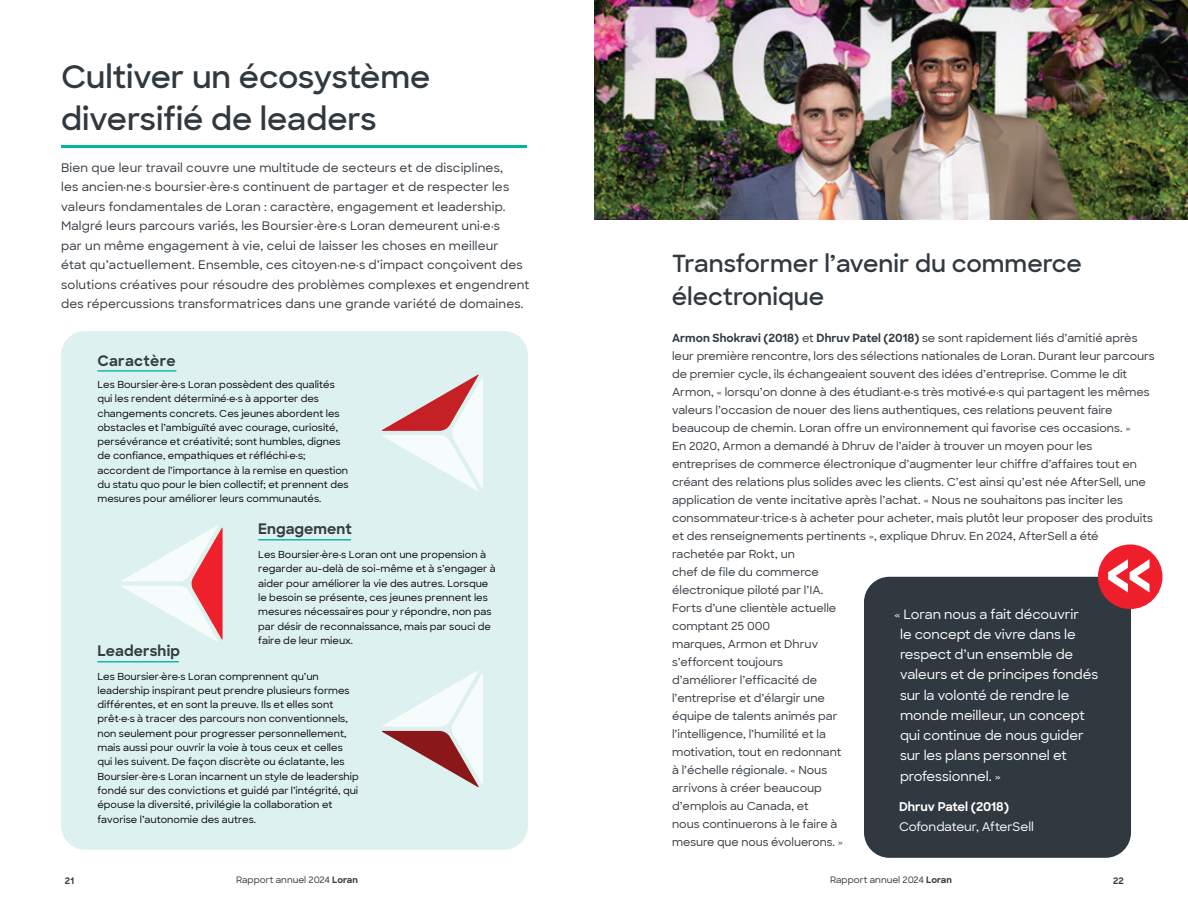
<style>
.page{position:relative;width:1188px;height:918px;background:#fff}
.page>*{position:absolute;margin:0;border:0;box-sizing:border-box;transform-origin:0 0}
.t1{font:600 31.5px/42px "Sharp Sans";color:#313940}
.t2{font:600 24px/33px "Sharp Sans";color:#313940}
.t3{font:700 14.55px "Sharp Sans";letter-spacing:.01em;color:#333c42}
.t4{font:500 13.2px/20.2px "Sharp Sans";letter-spacing:-.005em;color:#fff}
.t5{font:500 12.15px "Sharp Sans";letter-spacing:-.005em;color:#fff}
.t6{font:700 12.15px "Sharp Sans";letter-spacing:-.005em;color:#fff}
.t7{font:500 12px/19.5px "Sharp Sans";letter-spacing:.015em;color:#313940}
.t8{font:500 11.25px/18px "Sharp Sans";color:#313940}
.t9{font:500 9.75px/14.2px "Sharp Sans";color:#050504}
.t10{font:500 9px "Sharp Sans";color:#313940}
.t11{font:700 9px "Sharp Sans";color:#313940}
.s1{font-weight:700}
</style>
<div class="page">
<img style="left:594px;top:0;width:594px;height:220px">
<div style="left:864px;top:577px;width:267px;height:281px;background:#313940;border-radius:25px"></div>
<div style="left:61px;top:331px;width:467px;height:519px;background:#ddf1f0;border-radius:24px"></div>
<hr style="left:97px;top:370px;width:79px;height:2px;background:#05b6a0">
<hr style="left:258px;top:539px;width:93px;height:1px;background:#05b6a0">
<hr style="left:97px;top:661px;width:82px;height:1px;background:#05b6a0">
<svg style="left:382px;top:374px;width:101px;height:117px"></svg>
<svg style="left:382px;top:671px;width:101px;height:116px"></svg>
<svg style="left:122px;top:525px;width:101px;height:117px"></svg>
<hr style="left:61px;top:146px;width:466px;height:2px;background:#00b6a0">
<div style="left:1098px;top:544px;width:64px;height:65px;background:#ee1f2a;border-radius:50%"></div>
<svg style="left:1108px;top:559px;width:42px;height:33px"></svg>
<h1 class="t1" style="left:61px;top:54px;width:371px">Cultiver un écosystème diversifié de leaders</h1>
<p class="t7" style="left:61px;top:157px;width:470px">Bien que leur travail couvre une multitude de secteurs et de disciplines,<br>les ancien·ne·s boursier·ère·s continuent de partager et de respecter les valeurs fondamentales de Loran : caractère, engagement et leadership.<br>Malgré leurs parcours variés, les Boursier·ère·s Loran demeurent uni·e·s<br>par un même engagement à vie, celui de laisser les choses en meilleur<br>état qu’actuellement. Ensemble, ces citoyen·ne·s d’impact conçoivent des solutions créatives pour résoudre des problèmes complexes et engendrent des répercussions transformatrices dans une grande variété de domaines.</p>
<p class="t3" style="left:97px;top:350px;width:80px">Caractère</p>
<p class="t9" style="left:97px;top:377px;width:253px">Les Boursier·ère·s Loran possèdent des qualités qui les rendent déterminé·e·s à apporter des changements concrets. Ces jeunes abordent les obstacles et l’ambiguïté avec courage, curiosité, persévérance et créativité; sont humbles, dignes de confiance, empathiques et réfléchi·e·s; accordent de l’importance à la remise en question du statu quo pour le bien collectif; et prennent des mesures pour améliorer leurs communautés.</p>
<p class="t3" style="left:258px;top:518px;width:95px">Engagement</p>
<p class="t9" style="left:258px;top:547px;width:239px">Les Boursier·ère·s Loran ont une propension à regarder au-delà de soi-même et à s’engager à aider pour améliorer la vie des autres. Lorsque le besoin se présente, ces jeunes prennent les mesures nécessaires pour y répondre, non pas par désir de reconnaissance, mais par souci de faire de leur mieux.</p>
<p class="t9" style="left:97px;top:668px;width:263px">Les Boursier·ère·s Loran comprennent qu’un leadership inspirant peut prendre plusieurs formes différentes, et en sont la preuve. Ils et elles sont prêt·e·s à tracer des parcours non conventionnels, non seulement pour progresser personnellement, mais aussi pour ouvrir la voie à tous ceux et celles qui les suivent. De façon discrète ou éclatante, les Boursier·ère·s Loran incarnent un style de leadership fondé sur des convictions et guidé par l’intégrité, qui épouse la diversité, privilégie la collaboration et favorise l’autonomie des autres.</p>
<p class="t3" style="left:97px;top:640px;width:84px">Leadership</p>
<h2 class="t2" style="left:672px;top:246px;width:412px">Transformer l’avenir du commerce électronique</h2>
<p class="t8" style="left:672px;top:329px;width:484px"><span class="s1">Armon Shokravi (2018)</span> et <span class="s1">Dhruv Patel (2018)</span> se sont rapidement liés d’amitié après leur première rencontre, lors des sélections nationales de Loran. Durant leur parcours de premier cycle, ils échangeaient souvent des idées d’entreprise. Comme le dit Armon, « lorsqu’on donne à des étudiant·e·s très motivé·e·s qui partagent les mêmes valeurs l’occasion de nouer des liens authentiques, ces relations peuvent faire beaucoup de chemin. Loran offre un environnement qui favorise ces occasions. »<br>En 2020, Armon a demandé à Dhruv de l’aider à trouver un moyen pour les entreprises de commerce électronique d’augmenter leur chiffre d’affaires tout en créant des relations plus solides avec les clients. C’est ainsi qu’est née AfterSell, une application de vente incitative après l’achat. « Nous ne souhaitons pas inciter les consommateur·trice·s à acheter pour acheter, mais plutôt leur proposer des produits et des renseignements pertinents », explique Dhruv. En 2024, AfterSell a été<br>rachetée par Rokt, un<br>chef de file du commerce<br>électronique piloté par l’IA.<br>Forts d’une clientèle actuelle<br>comptant 25 000<br>marques, Armon et Dhruv<br>s’efforcent toujours<br>d’améliorer l’efficacité de<br>l’entreprise et d’élargir une<br>équipe de talents animés par<br>l’intelligence, l’humilité et la<br>motivation, tout en redonnant<br>à l’échelle régionale. « Nous<br>arrivons à créer beaucoup<br>d’emplois au Canada, et<br>nous continuerons à le faire à<br>mesure que nous évoluerons. »</p>
<p class="t4" style="left:900px;top:603px;width:200px;text-indent:-6px">« Loran nous a fait découvrir<br>le concept de vivre dans le respect d’un ensemble de valeurs et de principes fondés sur la volonté de rendre le monde meilleur, un concept qui continue de nous guider sur les plans personnel et professionnel. »</p>
<p class="t6" style="left:899px;top:797px;width:112px">Dhruv Patel (2018)</p>
<p class="t5" style="left:899px;top:818px;width:136px">Cofondateur, AfterSell</p>
<p class="t11" style="left:65px;top:874px;width:11px">21</p>
<p class="t10" style="left:236px;top:873px;width:123px">Rapport annuel 2024 <span class="s1">Loran</span></p>
<p class="t10" style="left:830px;top:873px;width:123px">Rapport annuel 2024 <span class="s1">Loran</span></p>
<p class="t11" style="left:1113px;top:874px;width:12px">22</p>
</div>
